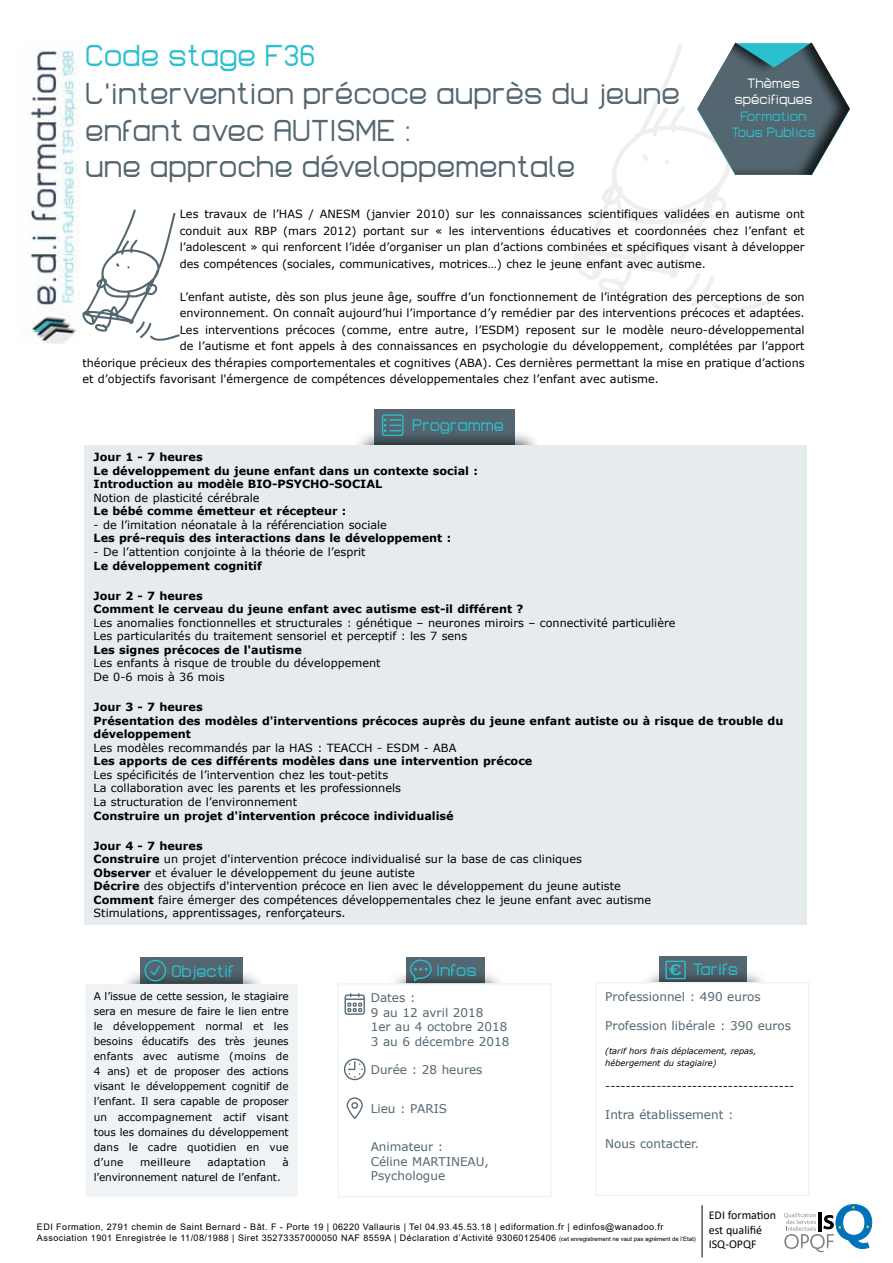
<style>
.page{position:relative;width:893px;height:1263px;background:#fff}
.page>*{position:absolute;margin:0;border:0;box-sizing:border-box;transform-origin:0 0}
.t1{font:30px/36.8px "Lastwaerkregular";color:#546670}
.t2{font:30px "Lastwaerkregular";color:#2bc0cf}
.t3{font:16.5px "Lastwaerkregular";color:#2bc0cf}
.t4{font:14.85px "Arial Rounded MT Bold";color:#2bc0cf;scale:1.42 1}
.t5{font:13.5px/16.2px "Lastwaerkregular";color:#2bc0cf;text-align:center}
.t6{font:13.5px/16.2px "Lastwaerkregular";color:#fff;text-align:center}
.t7{font:12px/14.4px "Verdana";color:#546670}
.t8{font:12px/14.4px "Calibri";color:#000}
.t9{font:11.25px/13.5px "Verdana";color:#000}
.t10{font:700 11.25px/13.5px "Verdana";color:#000}
.t11{font:10.5px/15px "Verdana";letter-spacing:-.01em;color:#000;text-align:justify}
.t12{font:10.5px "Verdana";letter-spacing:.025em;color:#000}
.t13{font:9px/10.8px "Arial";letter-spacing:.05em;color:#000}
.t14{font:italic 8.25px/12px "Verdana";color:#000}
.s1{font-weight:700}
.s2{font-size:6px}
</style>
<div class="page">
<img style="left:28px;top:49px;width:52px;height:295px">
<svg style="left:784px;top:1204px;width:88px;height:48px"></svg>
<hr style="left:702px;top:1205px;width:1px;height:52px;background:#000">
<div style="left:375px;top:409px;width:140px;height:85px;background:#546670"></div>
<div style="left:352px;top:429px;width:190px;height:64px;background:#000;opacity:.8"></div>
<svg style="left:382px;top:414px;width:22px;height:22px"></svg>
<svg style="left:573px;top:44px;width:199px;height:268px"></svg>
<div style="left:84px;top:446px;width:723px;height:479px;background:#e6ebee"></div>
<svg style="left:82px;top:209px;width:98px;height:132px"></svg>
<div style="left:695px;top:40px;width:156px;height:135px;background:#000;opacity:.75"></div>
<div style="left:140px;top:957px;width:102px;height:86px;background:#546670"></div>
<div style="left:406px;top:957px;width:78px;height:86px;background:#546670"></div>
<div style="left:120px;top:969px;width:146px;height:63px;background:#000;opacity:.8"></div>
<div style="left:388px;top:969px;width:118px;height:63px;background:#000;opacity:.8"></div>
<div style="left:85px;top:984px;width:213px;height:212px;background:#f0f3f5"></div>
<div style="left:338px;top:984px;width:213px;height:212px;background:#fff"></div>
<div style="left:337px;top:983px;width:214px;height:214px;border:2px solid #f0f3f5"></div>
<svg style="left:145px;top:960px;width:21px;height:21px"></svg>
<svg style="left:345px;top:993px;width:20px;height:22px"></svg>
<svg style="left:347px;top:1097px;width:16px;height:22px"></svg>
<svg style="left:344px;top:1058px;width:22px;height:22px"></svg>
<svg style="left:410px;top:959px;width:22px;height:22px"></svg>
<div style="left:659px;top:956px;width:88px;height:85px;background:#546670"></div>
<div style="left:640px;top:968px;width:129px;height:63px;background:#000;opacity:.8"></div>
<div style="left:596px;top:983px;width:213px;height:212px;background:#fff"></div>
<div style="left:595px;top:982px;width:214px;height:214px;border:2px solid #f0f3f5"></div>
<svg style="left:665px;top:961px;width:21px;height:18px"></svg>
<h1 class="t2" style="left:85px;top:37px;width:232px">Code stage F36</h1>
<h1 class="t1" style="left:85px;top:74px;width:596px">L'intervention précoce auprès du jeune enfant avec autisme :<br>une approche développementale</h1>
<p class="t6" style="left:734px;top:75px;width:80px">Thèmes spécifiques</p>
<p class="t5" style="left:731px;top:107px;width:86px">Formation<br>Tous Publics</p>
<p class="t9" style="left:180px;top:206px;width:626px;line-height:16.5px;text-align:justify">Les travaux de l’HAS / ANESM (janvier 2010) sur les connaissances scientifiques validées en autisme ont conduit aux RBP (mars 2012) portant sur « les interventions éducatives et coordonnées chez l’enfant et l’adolescent » qui renforcent l’idée d’organiser un plan d’actions combinées et spécifiques visant à développer des compétences (sociales, communicatives, motrices…) chez le jeune enfant avec autisme.</p>
<p class="t9" style="left:180px;top:290px;width:626px">L’enfant autiste, dès son plus jeune âge, souffre d’un fonctionnement de l’intégration des perceptions de son</p>
<p class="t9" style="left:180px;top:306px;width:626px">environnement. On connaît aujourd’hui l’importance d’y remédier par des interventions précoces et adaptées.</p>
<p class="t9" style="left:180px;top:323px;width:626px">Les interventions précoces (comme, entre autre, l’ESDM) reposent sur le modèle neuro-développemental</p>
<p class="t9" style="left:180px;top:339px;width:626px">de l’autisme et font appels à des connaissances en psychologie du développement, complétées par l’apport</p>
<p class="t9" style="left:82px;top:356px;width:724px">théorique précieux des thérapies comportementales et cognitives (ABA). Ces dernières permettant la mise en pratique d’actions</p>
<p class="t9" style="left:82px;top:372px;width:578px">et d’objectifs favorisant l'émergence de compétences développementales chez l’enfant avec autisme.</p>
<h2 class="t3" style="left:412px;top:414px;width:93px">Programme</h2>
<p class="t10" style="left:94px;top:450px;width:386px">Jour 1 - 7 heures<br>Le développement du jeune enfant dans un contexte social :<br>Introduction au modèle BIO-PSYCHO-SOCIAL</p>
<p class="t9" style="left:94px;top:491px;width:168px">Notion de plasticité cérébrale</p>
<p class="t10" style="left:94px;top:504px;width:254px">Le bébé comme émetteur et récepteur :</p>
<p class="t9" style="left:94px;top:518px;width:295px">- de l’imitation néonatale à la référenciation sociale</p>
<p class="t10" style="left:94px;top:531px;width:359px">Les pré-requis des interactions dans le développement :</p>
<p class="t9" style="left:94px;top:545px;width:274px">- De l’attention conjointe à la théorie de l’esprit</p>
<p class="t10" style="left:94px;top:558px;width:170px">Le développement cognitif</p>
<p class="t10" style="left:94px;top:589px;width:431px">Jour 2 - 7 heures<br>Comment le cerveau du jeune enfant avec autisme est-il différent ?</p>
<p class="t9" style="left:94px;top:616px;width:584px">Les anomalies fonctionnelles et structurales : génétique – neurones miroirs – connectivité particulière<br>Les particularités du traitement sensoriel et perceptif : les 7 sens</p>
<p class="t10" style="left:94px;top:643px;width:210px">Les signes précoces de l'autisme</p>
<p class="t9" style="left:94px;top:656px;width:289px">Les enfants à risque de trouble du développement<br>De 0-6 mois à 36 mois</p>
<p class="t10" style="left:94px;top:700px;width:691px">Jour 3 - 7 heures<br>Présentation des modèles d'interventions précoces auprès du jeune enfant autiste ou à risque de trouble du développement</p>
<p class="t9" style="left:94px;top:741px;width:364px">Les modèles recommandés par la HAS : TEACCH - ESDM - ABA</p>
<p class="t10" style="left:94px;top:754px;width:440px">Les apports de ces différents modèles dans une intervention précoce</p>
<p class="t9" style="left:94px;top:768px;width:309px">Les spécificités de l’intervention chez les tout-petits<br>La collaboration avec les parents et les professionnels<br>La structuration de l’environnement</p>
<p class="t10" style="left:94px;top:808px;width:362px">Construire un projet d'intervention précoce individualisé</p>
<p class="t9" style="left:94px;top:839px;width:559px"><span class="s1">Jour 4 - 7 heures<br>Construire</span> un projet d'intervention précoce individualisé sur la base de cas cliniques<br><span class="s1">Observer</span> et évaluer le développement du jeune autiste<br><span class="s1">Décrire</span> des objectifs d'intervention précoce en lien avec le développement du jeune autiste <span class="s1">Comment</span> faire émerger des compétences développementales chez le jeune enfant avec autisme Stimulations, apprentissages, renforçateurs.</p>
<h2 class="t3" style="left:171px;top:961px;width:64px">Objectif</h2>
<h2 class="t3" style="left:436px;top:960px;width:42px">I nfos</h2>
<p class="t11" style="left:94px;top:989px;width:197px">A l’issue de cette session, le stagiaire sera en mesure de faire le lien entre le développement normal et les besoins éducatifs des très jeunes enfants avec autisme (moins de 4 ans) et de proposer des actions visant le développement cognitif de l’enfant. Il sera capable de proposer un accompagnement actif visant tous les domaines du développement dans le cadre quotidien en vue d’une</p>
<p class="t7" style="left:371px;top:991px;width:140px">Dates :<br>9 au 12 avril 2018<br>1er au 4 octobre 2018<br>3 au 6 décembre 2018</p>
<p class="t7" style="left:371px;top:1063px;width:113px">Durée : 28 heures</p>
<p class="t7" style="left:371px;top:1101px;width:78px">Lieu : PARIS</p>
<p class="t7" style="left:371px;top:1139px;width:119px">Animateur :<br>Céline MARTINEAU,<br>Psychologue</p>
<p class="t12" style="left:140px;top:1154px;width:52px">meilleure</p>
<p class="t12" style="left:207px;top:1154px;width:60px">adaptation</p>
<p class="t11" style="left:282px;top:1154px;width:8px">à</p>
<p class="t11" style="left:94px;top:1169px;width:189px">l’environnement naturel de l’enfant.</p>
<h2 class="t3" style="left:693px;top:959px;width:47px">Tarifs</h2>
<p class="t7" style="left:605px;top:989px;width:157px">Professionnel : 490 euros</p>
<p class="t7" style="left:605px;top:1018px;width:187px">Profession libérale : 390 euros</p>
<p class="t14" style="left:605px;top:1045px;width:153px">(tarif hors frais déplacement, repas, hébergement du stagiaire)</p>
<p class="t9" style="left:605px;top:1079px;width:190px">-------------------------------------</p>
<p class="t7" style="left:605px;top:1107px;width:130px">Intra établissement :</p>
<p class="t7" style="left:605px;top:1136px;width:95px">Nous contacter.</p>
<h3 class="t4" style="left:669px;top:961px;width:10px">€</h3>
<p class="t13" style="left:37px;top:1221px;width:660px">EDI Formation, 2791 chemin de Saint Bernard - Bât. F - Porte 19 | 06220 Vallauris | Tel 04.93.45.53.18 | ediformation.fr | edinfos@wanadoo.fr<br>Association 1901 Enregistrée le 11/08/1988 | Siret 35273357000050 NAF 8559A | Déclaration d’Activité 93060125406 <span class="s2">(cet enregistrement ne vaut pas agrément de l’Etat)</span></p>
<p class="t8" style="left:709px;top:1209px;width:69px">EDI formation est qualifié<br>ISQ-OPQF</p>
</div>
